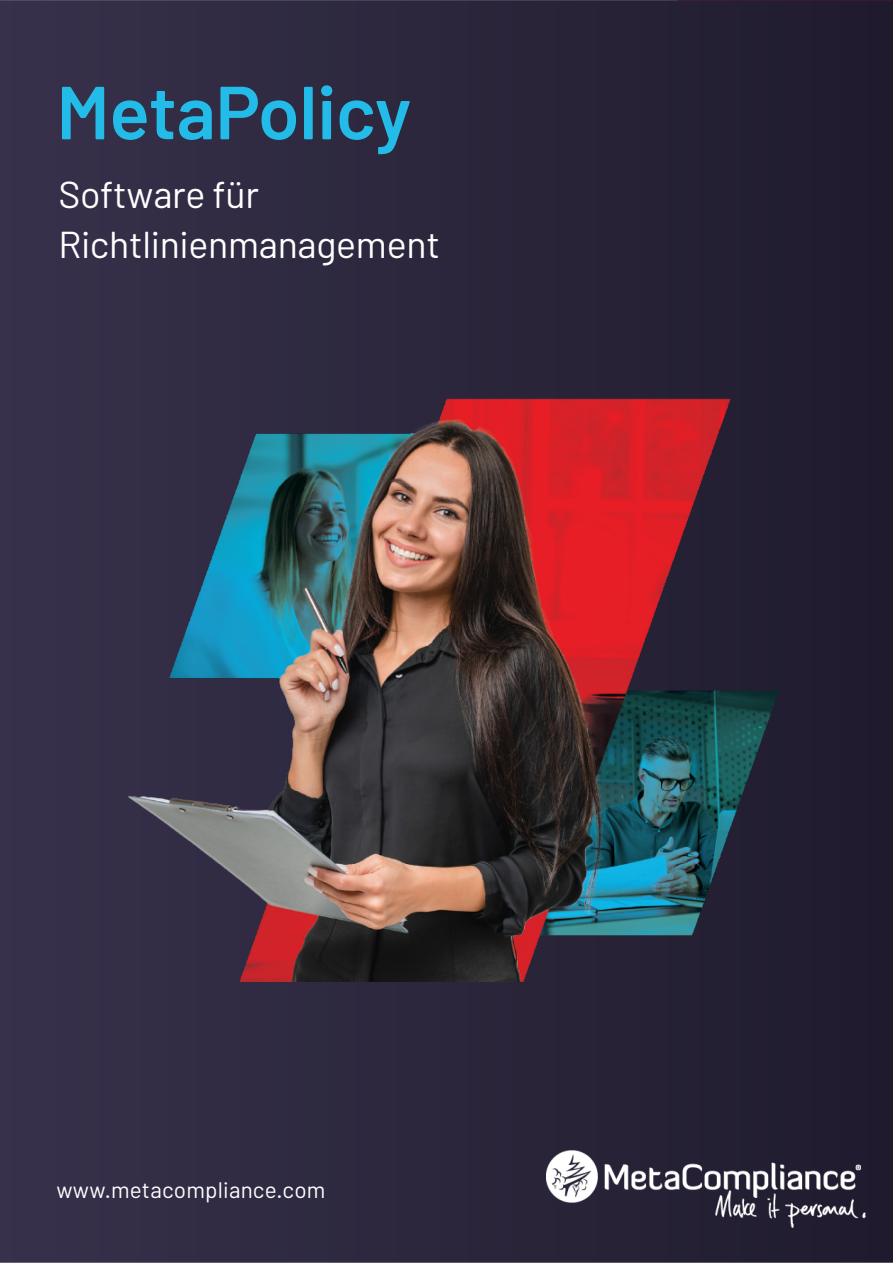
<style>
.page{position:relative;width:893px;height:1263px;background:#fff}
.page>*{position:absolute;margin:0;border:0;box-sizing:border-box;transform-origin:0 0}
.t1{font:600 75px "Barlow";letter-spacing:-.005em;color:#23bce9}
.t2{font:37.5px/49.5px "Barlow";letter-spacing:-.01em;color:#fff}
.t3{font:22.5px "Barlow";letter-spacing:.01em;color:#fff}
</style>
<div class="page">
<img style="left:0;top:0;width:893px;height:1263px">
<img style="left:115px;top:375px;width:663px;height:607px">
<img style="left:547px;top:1150px;width:319px;height:78px">
<h1 class="t1" style="left:56px;top:66px;width:356px">MetaPolicy</h1>
<p class="t2" style="left:58px;top:169px;width:383px">Software für<br>Richtlinienmanagement</p>
<p class="t3" style="left:56px;top:1176px;width:271px">www.metacompliance.com</p>
</div>
